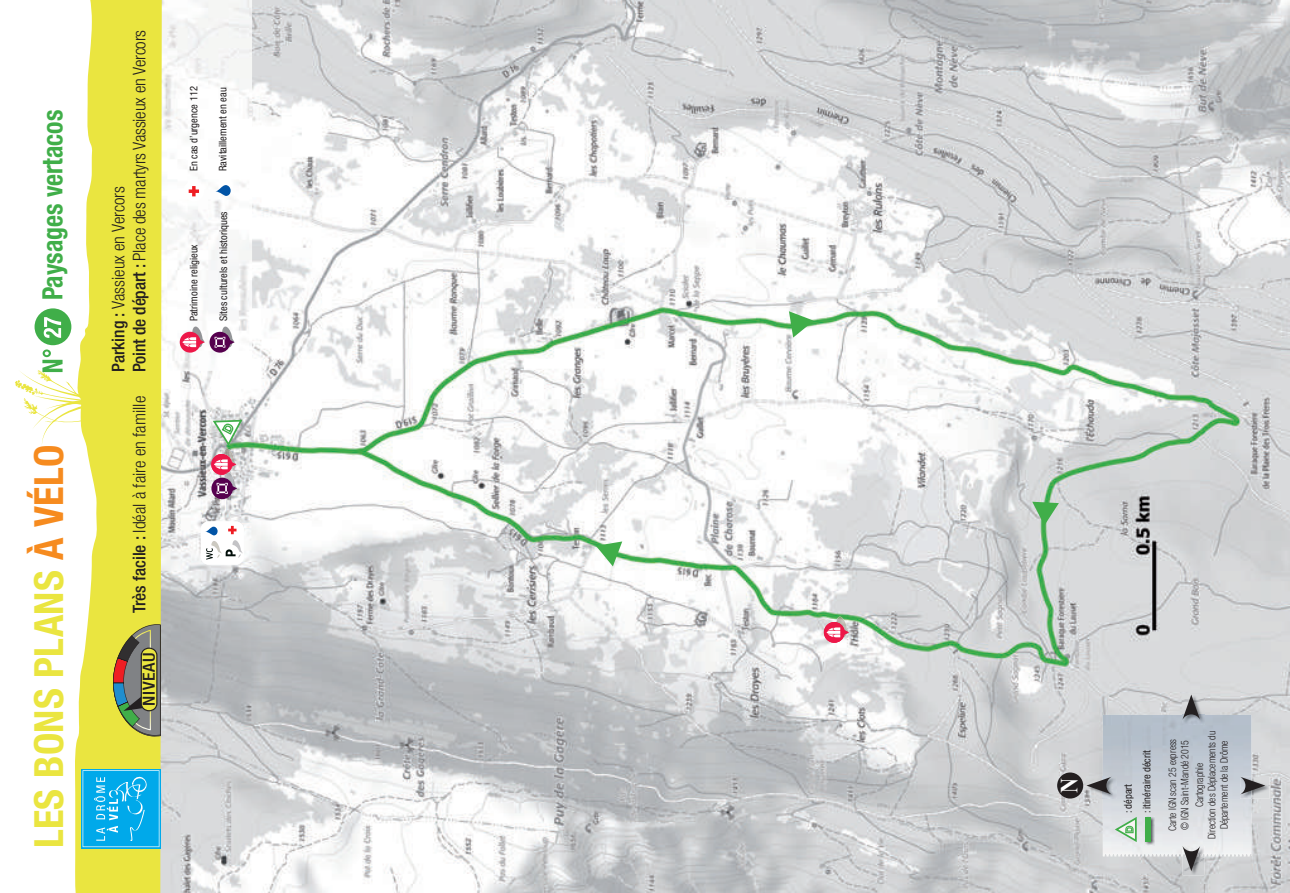
<style>
.page{position:relative;width:1290px;height:893px;background:#fff}
.page>*{position:absolute;margin:0;border:0;box-sizing:border-box;transform-origin:0 0}
.t1{font:700 condensed 40.25px "Helvetica Neue";letter-spacing:.01em;color:#eae540}
.t2{font:700 condensed 28px "Helvetica Neue";color:#40ae49;scale:.92 1}
.t3{font:700 24.5px "Times New Roman";color:#fff;scale:.85 1}
.t4{font:300 condensed 17.5px/21px "Helvetica Neue";letter-spacing:-.01em;color:#231f20}
.t5{font:500 condensed 16.8px "Helvetica Neue LT";letter-spacing:.035em;color:#231f20;scale:1.06 1}
.t6{font:condensed 10.5px/18.6px "Helvetica Neue";color:#231f20}
.t7{font:300 condensed 10.5px/12.2px "Helvetica Neue";color:#231f20;scale:.93 1}
.s1{color:#f68b1f}
.s2{font-weight:500}
</style>
<div class="page">
<img style="left:162px;top:0;width:1128px;height:893px">
<img style="left:836px;top:617px;width:13px;height:5px">
<svg style="left:824px;top:622px;width:25px;height:21px"></svg>
<img style="left:224px;top:449px;width:12px;height:5px">
<svg style="left:596px;top:541px;width:26px;height:25px"></svg>
<svg style="left:1032px;top:502px;width:27px;height:23px"></svg>
<svg style="left:789px;top:311px;width:25px;height:27px"></svg>
<svg style="left:213px;top:420px;width:29px;height:26px"></svg>
<svg style="left:211px;top:454px;width:26px;height:45px"></svg>
<div style="left:201px;top:521px;width:43px;height:44px;background:#fff;border-radius:8px"></div>
<svg style="left:228px;top:526px;width:8px;height:8px"></svg>
<svg style="left:201px;top:540px;width:42px;height:22px"></svg>
<svg style="left:205px;top:527px;width:13px;height:8px"></svg>
<img style="left:162px;top:0;width:90px;height:371px">
<div style="left:183px;top:181px;width:21px;height:21px;background:#fff;border-radius:50%"></div>
<svg style="left:189px;top:186px;width:10px;height:10px"></svg>
<svg style="left:215px;top:185px;width:16px;height:11px"></svg>
<img style="left:192px;top:327px;width:13px;height:5px">
<img style="left:222px;top:327px;width:13px;height:5px">
<svg style="left:180px;top:332px;width:55px;height:21px"></svg>
<img style="left:1103px;top:715px;width:105px;height:141px">
<img style="left:1086px;top:777px;width:30px;height:22px">
<svg style="left:1086px;top:777px;width:26px;height:17px"></svg>
<img style="left:1240px;top:777px;width:29px;height:22px">
<svg style="left:1240px;top:777px;width:25px;height:17px"></svg>
<img style="left:1182px;top:695px;width:22px;height:29px">
<svg style="left:1182px;top:694px;width:18px;height:26px"></svg>
<img style="left:1182px;top:856px;width:22px;height:19px">
<img style="left:1200px;top:846px;width:4px;height:10px">
<svg style="left:1182px;top:846px;width:18px;height:25px"></svg>
<div style="left:1057px;top:772px;width:26px;height:26px;background:#231f20;border-radius:50%"></div>
<img style="left:1145px;top:816px;width:9px;height:30px">
<div style="left:1146px;top:817px;width:5px;height:25px;background:#40ae49"></div>
<svg style="left:1115px;top:817px;width:22px;height:25px"></svg>
<svg style="left:34px;top:0;width:128px;height:893px;fill:#eae540"></svg>
<div style="left:81px;top:769px;width:80px;height:79px;background:#6bcdf2"></div>
<svg style="left:83px;top:770px;width:76px;height:77px;background:#1bb2ec"></svg>
<div style="left:35px;top:308px;width:36px;height:37px;background:#40ae49;border-radius:50%"></div>
<svg style="left:44px;top:317px;width:17px;height:21px"></svg>
<svg style="left:15px;top:349px;width:113px;height:97px"></svg>
<svg style="left:113px;top:624px;width:48px;height:112px;background:#97955a"></svg>
<h2 class="t2" style="left:36px;top:300px;width:209px;rotate:-90deg">Paysages vertacos</h2>
<h1 class="t1" style="left:24px;top:848px;width:405px;rotate:-90deg">LES BONS PLANS <span class="s1">À VÉLO</span></h1>
<h3 class="t4" style="left:108px;top:372px;width:344px;rotate:-90deg"><span class="s2">Parking :</span> Vassieux en Vercors<br><span class="s2">Point de départ :</span> Place des martyrs Vassieux en Vercors</h3>
<h3 class="t4" style="left:129px;top:613px;width:219px;rotate:-90deg"><span class="s2">Très facile :</span> Idéal à faire en famille</h3>
<h3 class="t5" style="left:139px;top:707px;width:52px;rotate:-90deg">NIVEAU</h3>
<p class="t6" style="left:184px;top:171px;width:86px;rotate:-90deg">En cas d’urgence 112</p>
<p class="t6" style="left:213px;top:171px;width:85px;rotate:-90deg">Ravitaillement en eau</p>
<p class="t6" style="left:184px;top:321px;width:78px;rotate:-90deg">Patrimoine religieux</p>
<p class="t6" style="left:214px;top:321px;width:111px;rotate:-90deg">Sites culturels et historiques</p>
<h3 class="t3" style="left:1052px;top:793px;width:19px;rotate:-90deg">N</h3>
<p class="t6" style="left:1119px;top:813px;width:65px;rotate:-90deg">: départ<br>: itinéraire décrit</p>
<p class="t7" style="left:1166px;top:831px;width:101px;rotate:-90deg">Carte IGN scan 25 express © IGN Saint-Mandé 2015</p>
<p class="t7" style="left:1193px;top:839px;width:117px;text-align:center;rotate:-90deg">Cartographie<br>Direction des Déplacements du<br>Département de la Drôme</p>
</div>
